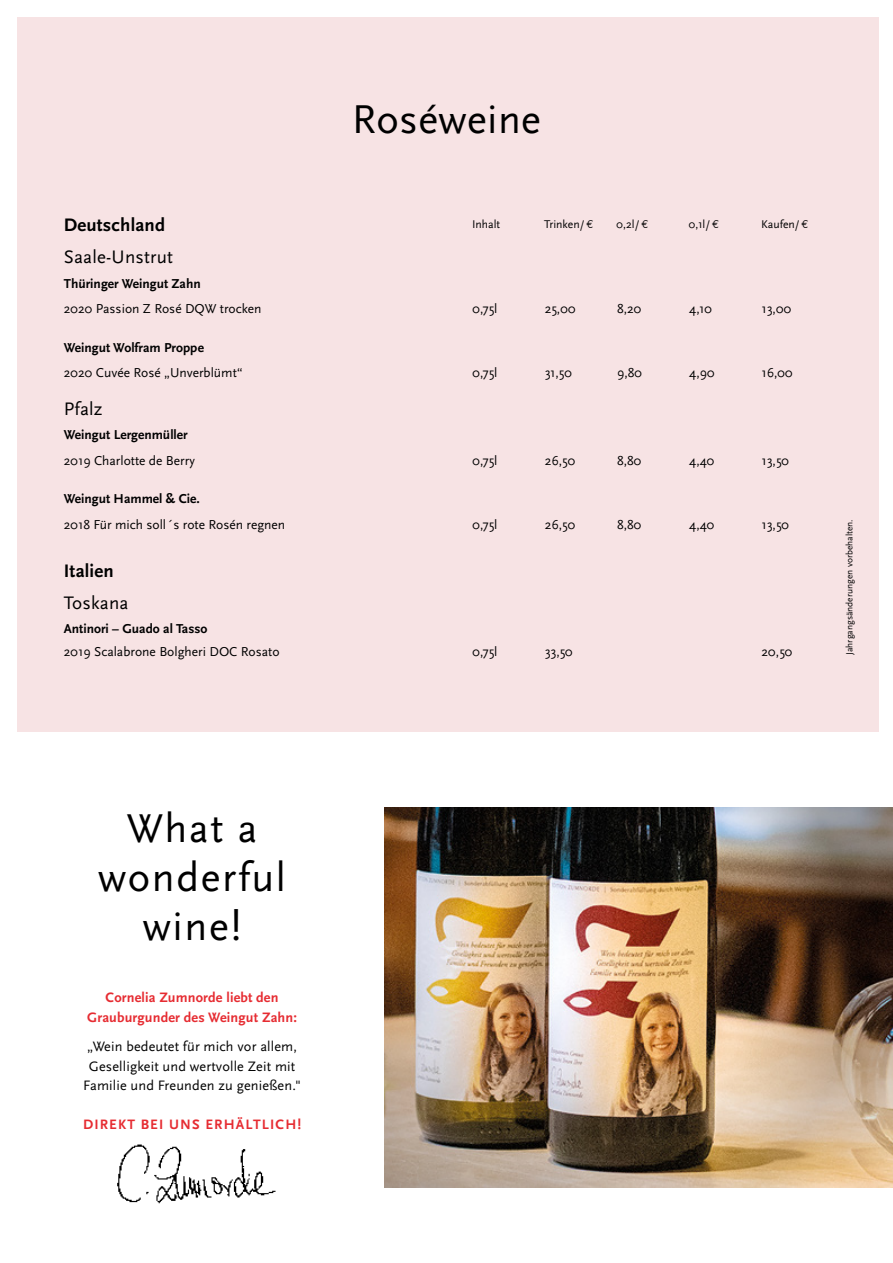
<style>
.page{position:relative;width:893px;height:1263px;background:#fff}
.page>*{position:absolute;margin:0;border:0;box-sizing:border-box;transform-origin:0 0}
.t1{font:42px/49.2px "Scala Sans Pro";letter-spacing:.04em;color:#000;text-align:center}
.t2{font:42px "Scala Sans Pro";letter-spacing:.01em;color:#000}
.t3{font:18.9px "Scala Sans Pro";letter-spacing:.01em;color:#000}
.t4{font:700 18.9px "Scala Sans Pro";letter-spacing:.01em;color:#000}
.t5{font:14.25px/19.5px "Scala Sans Pro";letter-spacing:.01em;color:#000;text-align:center}
.t6{font:700 14.25px/19.5px "Scala Sans Pro";letter-spacing:.01em;color:#e62c32;text-align:center}
.t7{font:700 14.25px "Scala Sans Pro";letter-spacing:.08em;color:#e62c32}
.t8{font:13.5px "Scala Sans Pro";color:#000}
.t9{font:700 13.5px "Scala Sans Pro";color:#000}
.t10{font:11.7px "Scala Sans Pro";color:#000}
.t11{font:9.3px "Scala Sans Pro";color:#000}
.s1{font-family:"Euro Mono"}
</style>
<div class="page">
<div style="left:17px;top:17px;width:861px;height:714px;background:#f7e3e4"></div>
<img style="left:385px;top:807px;width:508px;height:381px">
<img style="left:117px;top:1144px;width:159px;height:60px">
<h1 class="t2" style="left:352px;top:95px;width:191px">Roséweine</h1>
<h2 class="t4" style="left:64px;top:214px;width:103px">Deutschland</h2>
<p class="t10" style="left:472px;top:217px;width:30px">Inhalt</p>
<p class="t10" style="left:544px;top:217px;width:51px">Trinken/ <span class="s1">E</span></p>
<p class="t10" style="left:617px;top:217px;width:33px">0,2l/ <span class="s1">E</span></p>
<p class="t10" style="left:689px;top:217px;width:32px">0,1l/ <span class="s1">E</span></p>
<p class="t10" style="left:761px;top:217px;width:49px">Kaufen/ <span class="s1">E</span></p>
<h2 class="t3" style="left:64px;top:246px;width:111px">Saale-Unstrut</h2>
<p class="t9" style="left:64px;top:276px;width:138px">Thüringer Weingut Zahn</p>
<p class="t8" style="left:64px;top:301px;width:199px">2020 Passion Z Rosé DQW trocken</p>
<p class="t8" style="left:472px;top:301px;width:27px">0,75l</p>
<p class="t8" style="left:545px;top:301px;width:33px">25,00</p>
<p class="t8" style="left:617px;top:301px;width:26px">8,20</p>
<p class="t8" style="left:689px;top:301px;width:24px">4,10</p>
<p class="t8" style="left:762px;top:301px;width:31px">13,00</p>
<p class="t9" style="left:64px;top:339px;width:142px">Weingut Wolfram Proppe</p>
<p class="t8" style="left:64px;top:365px;width:180px">2020 Cuvée Rosé „Unverblümt“</p>
<p class="t8" style="left:472px;top:365px;width:27px">0,75l</p>
<p class="t8" style="left:545px;top:365px;width:29px">31,50</p>
<p class="t8" style="left:617px;top:365px;width:27px">9,80</p>
<p class="t8" style="left:689px;top:365px;width:27px">4,90</p>
<p class="t8" style="left:762px;top:365px;width:33px">16,00</p>
<h2 class="t3" style="left:64px;top:398px;width:40px">Pfalz</h2>
<p class="t9" style="left:64px;top:427px;width:125px">Weingut Lergenmüller</p>
<p class="t8" style="left:64px;top:453px;width:133px">2019 Charlotte de Berry</p>
<p class="t8" style="left:472px;top:453px;width:27px">0,75l</p>
<p class="t8" style="left:545px;top:453px;width:32px">26,50</p>
<p class="t8" style="left:617px;top:453px;width:26px">8,80</p>
<p class="t8" style="left:689px;top:453px;width:27px">4,40</p>
<p class="t8" style="left:762px;top:453px;width:29px">13,50</p>
<p class="t9" style="left:64px;top:491px;width:138px">Weingut Hammel &amp; Cie.</p>
<p class="t8" style="left:64px;top:516px;width:223px">2018 Für mich soll´s rote Rosén regnen</p>
<p class="t8" style="left:472px;top:516px;width:27px">0,75l</p>
<p class="t8" style="left:545px;top:516px;width:32px">26,50</p>
<p class="t8" style="left:617px;top:516px;width:26px">8,80</p>
<p class="t8" style="left:689px;top:516px;width:27px">4,40</p>
<p class="t8" style="left:762px;top:516px;width:29px">13,50</p>
<h2 class="t4" style="left:64px;top:559px;width:51px">Italien</h2>
<h2 class="t3" style="left:64px;top:592px;width:66px">Toskana</h2>
<p class="t9" style="left:64px;top:620px;width:145px">Antinori – Guado al Tasso</p>
<p class="t8" style="left:64px;top:644px;width:217px">2019 Scalabrone Bolgheri DOC Rosato</p>
<p class="t8" style="left:472px;top:644px;width:27px">0,75l</p>
<p class="t8" style="left:545px;top:644px;width:30px">33,50</p>
<p class="t8" style="left:762px;top:644px;width:33px">20,50</p>
<p class="t11" style="left:844px;top:655px;width:137px;rotate:-90deg">Jahrgangsänderungen vorbehalten.</p>
<h1 class="t1" style="left:98px;top:804px;width:189px">What a wonderful wine!</h1>
<p class="t6" style="left:87px;top:988px;width:211px">Cornelia Zumnorde liebt den<br>Grauburgunder des Weingut Zahn:</p>
<p class="t5" style="left:83px;top:1037px;width:220px">„Wein bedeutet für mich vor allem,<br>Geselligkeit und wertvolle Zeit mit<br>Familie und Freunden zu genießen."</p>
<p class="t7" style="left:83px;top:1116px;width:220px">DIREKT BEI UNS ERHÄLTLICH!</p>
</div>
